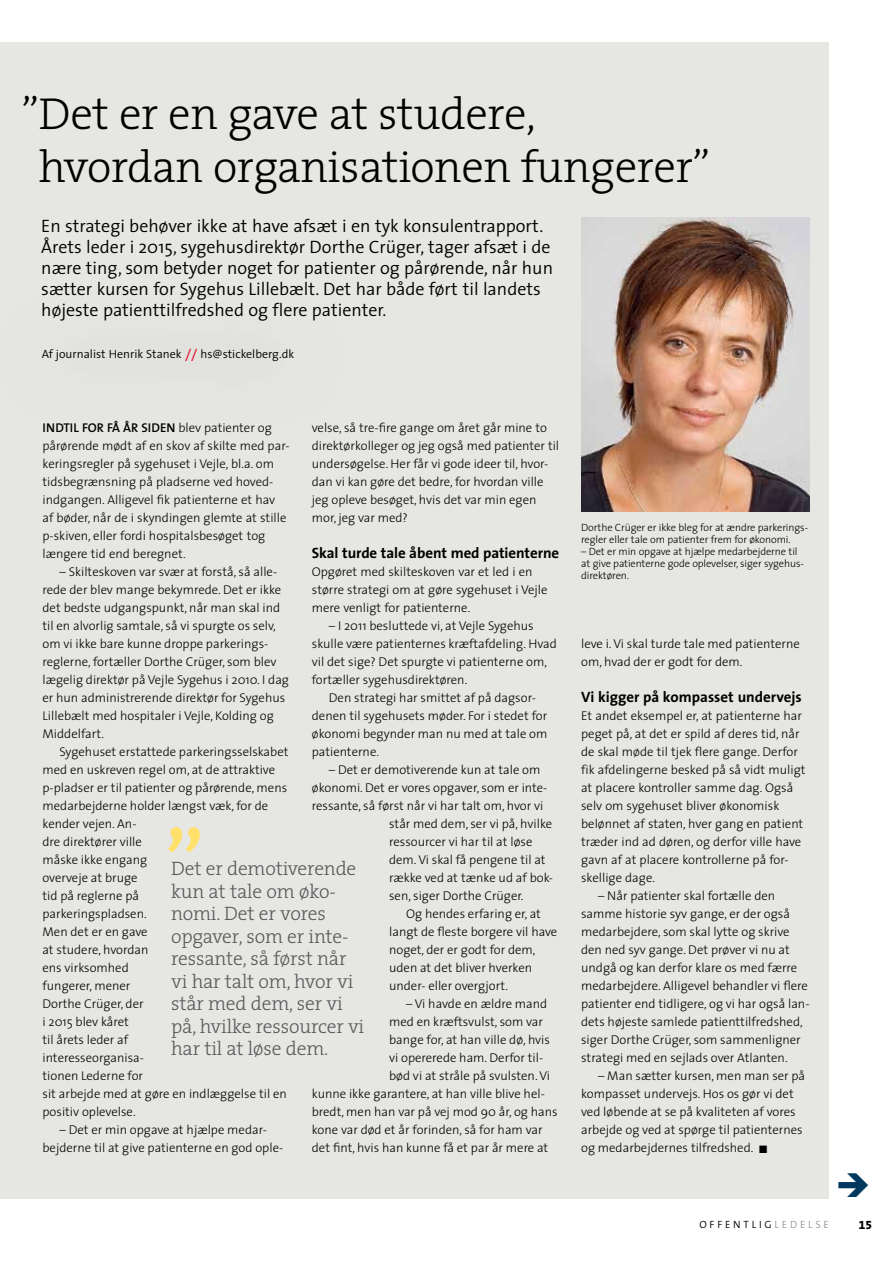
<style>
.page{position:relative;width:893px;height:1263px;background:#fff}
.page>*{position:absolute;margin:0;border:0;box-sizing:border-box;transform-origin:0 0}
.t1{font:300 45px/52.5px "The Serif";letter-spacing:-.01em;color:#000}
.t2{font:300 19.5px/22.5px "The Serif";letter-spacing:-.01em;color:#58595b}
.t3{font:300 18px/21px "The Sans";color:#000}
.t4{font:700 15px "The Sans";letter-spacing:-.005em;color:#000}
.t5{font:300 12.75px/18px "The Sans";color:#000}
.t6{font:300 12px "The Sans";color:#000}
.t7{font:12px "The Sans Extra Bold Expert";color:#000}
.t8{font:300 10.5px/12px "The Sans";letter-spacing:-.01em;color:#000}
.t9{font:300 10.5px "The Sans";letter-spacing:.27em;color:#000}
.s1{font-size:18px;color:#e71939}
.s2{font-weight:600}
.s3{color:#939598}
</style>
<div class="page">
<div style="left:0;top:43px;width:829px;height:1156px;background:#e6e6e3"></div>
<img style="left:581px;top:217px;width:229px;height:294px">
<svg style="left:168px;top:827px;width:32px;height:25px"></svg>
<h1 class="t1" style="left:39px;top:86px;width:673px;text-indent:-17px">”Det er en gave at studere, hvordan organisationen fungerer”</h1>
<p class="t3" style="left:41px;top:215px;width:513px">En strategi behøver ikke at have afsæt i en tyk konsulentrapport.<br>Årets leder i 2015, sygehusdirektør Dorthe Crüger, tager afsæt i de nære ting, som betyder noget for patienter og pårørende, når hun sætter kursen for Sygehus Lillebælt. Det har både ført til landets højeste patienttilfredshed og flere patienter.</p>
<p class="t6" style="left:42px;top:344px;width:254px">Af journalist Henrik Stanek <span class="s1">//</span> hs@stickelberg.dk</p>
<p class="t5" style="left:43px;top:418px;width:248px"><span class="s2">INDTIL FOR FÅ ÅR SIDEN</span> blev patienter og pårørende mødt af en skov af skilte med par&shy;keringsregler på sygehuset i Vejle, bl.a. om tidsbegrænsning på pladserne ved hoved&shy;indgangen. Alligevel fik patienterne et hav<br>af bøder, når de i skyndingen glemte at stille p-skiven, eller fordi hospitalsbesøget tog længere tid end beregnet.</p>
<p class="t5" style="left:43px;top:562px;width:248px;text-indent:17px">– Skilteskoven var svær at forstå, så alle&shy;rede der blev mange bekymrede. Det er ikke det bedste udgangspunkt, når man skal ind til en alvorlig samtale, så vi spurgte os selv, om vi ikke bare kunne droppe parkerings&shy;reglerne, fortæller Dorthe Crüger, som blev lægelig direktør på Vejle Sygehus i 2010. I dag er hun administrerende direktør for Sygehus Lillebælt med hospitaler i Vejle, Kolding og Middelfart.</p>
<p class="t5" style="left:43px;top:742px;width:247px;text-indent:17px">Sygehuset erstattede parkeringsselskabet med en uskreven regel om, at de attraktive p-pladser er til patienter og pårørende, mens medarbejderne holder længst væk, for de kender vejen. An-<br>dre direktører ville<br>måske ikke engang<br>overveje at bruge<br>tid på reglerne på<br>parkeringspladsen.<br>Men det er en gave<br>at studere, hvordan<br>ens virksomhed<br>fungerer, mener<br>Dorthe Crüger, der<br>i 2015 blev kåret<br>til årets leder af<br>interesseorganisa-<br>tionen Lederne for<br>sit arbejde med at gøre en indlæggelse til en positiv oplevelse.</p>
<p class="t5" style="left:43px;top:1120px;width:242px;text-align:center">– Det er min opgave at hjælpe medar&shy;bejderne til at give patienterne en god ople-</p>
<p class="t5" style="left:312px;top:418px;width:249px">velse, så tre-fire gange om året går mine to direktørkolleger og jeg også med patienter til undersøgelse. Her får vi gode ideer til, hvor&shy;dan vi kan gøre det bedre, for hvordan ville jeg opleve besøget, hvis det var min egen mor, jeg var med?</p>
<p class="t4" style="left:312px;top:540px;width:249px">Skal turde tale åbent med patienterne</p>
<p class="t5" style="left:312px;top:562px;width:237px">Opgøret med skilteskoven var et led i en større strategi om at gøre sygehuset i Vejle mere venligt for patienterne.</p>
<p class="t5" style="left:329px;top:616px;width:206px">– I 2011 besluttede vi, at Vejle Sygehus</p>
<p class="t5" style="left:312px;top:634px;width:246px">skulle være patienternes kræftafdeling. Hvad</p>
<p class="t5" style="left:312px;top:652px;width:237px">vil det sige? Det spurgte vi patienterne om,</p>
<p class="t5" style="left:312px;top:670px;width:157px">fortæller sygehusdirektøren.</p>
<p class="t5" style="left:329px;top:688px;width:208px">Den strategi har smittet af på dagsor-</p>
<p class="t5" style="left:312px;top:706px;width:237px">denen til sygehusets møder. For i stedet for</p>
<p class="t5" style="left:312px;top:724px;width:237px">økonomi begynder man nu med at tale om</p>
<p class="t5" style="left:312px;top:742px;width:69px">patienterne.</p>
<p class="t5" style="left:329px;top:760px;width:213px">– Det er demotiverende kun at tale om</p>
<p class="t5" style="left:312px;top:778px;width:237px">økonomi. Det er vores opgaver, som er inte-</p>
<p class="t5" style="left:312px;top:796px;width:233px">ressante, så først når vi har talt om, hvor vi</p>
<p class="t5" style="left:389px;top:814px;width:165px">står med dem, ser vi på, hvilke</p>
<p class="t5" style="left:389px;top:832px;width:145px">ressourcer vi har til at løse</p>
<p class="t5" style="left:389px;top:850px;width:158px">dem. Vi skal få pengene til at</p>
<p class="t5" style="left:389px;top:868px;width:165px">række ved at tænke ud af bok-</p>
<p class="t5" style="left:389px;top:886px;width:136px">sen, siger Dorthe Crüger.</p>
<p class="t5" style="left:406px;top:904px;width:136px">Og hendes erfaring er, at</p>
<p class="t5" style="left:389px;top:922px;width:170px">langt de fleste borgere vil have</p>
<p class="t5" style="left:389px;top:940px;width:148px">noget, der er godt for dem,</p>
<p class="t5" style="left:389px;top:958px;width:145px">uden at det bliver hverken</p>
<p class="t5" style="left:389px;top:976px;width:121px">under- eller overgjort.</p>
<p class="t5" style="left:406px;top:994px;width:143px">– Vi havde en ældre mand</p>
<p class="t5" style="left:389px;top:1012px;width:155px">med en kræftsvulst, som var</p>
<p class="t5" style="left:389px;top:1030px;width:162px">bange for, at han ville dø, hvis</p>
<p class="t5" style="left:389px;top:1048px;width:156px">vi opererede ham. Derfor til-</p>
<p class="t5" style="left:389px;top:1066px;width:163px">bød vi at stråle på svulsten. Vi</p>
<p class="t5" style="left:312px;top:1084px;width:234px">kunne ikke garantere, at han ville blive hel-</p>
<p class="t5" style="left:312px;top:1102px;width:247px">bredt, men han var på vej mod 90 år, og hans</p>
<p class="t5" style="left:312px;top:1120px;width:232px">kone var død et år forinden, så for ham var</p>
<p class="t5" style="left:312px;top:1138px;width:238px">det fint, hvis han kunne få et par år mere at</p>
<h2 class="t2" style="left:171px;top:857px;width:195px">Det er demotiverende kun at tale om øko&shy;nomi. Det er vores opgaver, som er inte&shy;ressante, så først når vi har talt om, hvor vi står med dem, ser vi på, hvilke ressourcer vi har til at løse dem.</h2>
<p class="t8" style="left:581px;top:521px;width:228px">Dorthe Crüger er ikke bleg for at ændre parkerings&shy;regler eller tale om patienter frem for økonomi.</p>
<p class="t8" style="left:581px;top:545px;width:224px">– Det er min opgave at hjælpe medarbejderne til at give patienterne gode oplevelser, siger sygehus&shy;direktøren.</p>
<p class="t5" style="left:581px;top:634px;width:220px">leve i. Vi skal turde tale med patienterne om, hvad der er godt for dem.</p>
<p class="t4" style="left:581px;top:684px;width:222px">Vi kigger på kompasset undervejs</p>
<p class="t5" style="left:581px;top:706px;width:226px">Et andet eksempel er, at patienterne har peget på, at det er spild af deres tid, når de skal møde til tjek flere gange. Derfor fik afdelingerne besked på så vidt muligt at placere kontroller samme dag. Også selv om sygehuset bliver økonomisk belønnet af staten, hver gang en patient træder ind ad døren, og derfor ville have gavn af at placere kontrollerne på for&shy;skellige dage.</p>
<p class="t5" style="left:581px;top:886px;width:230px;text-indent:17px">– Når patienter skal fortælle den samme historie syv gange, er der også medarbejdere, som skal lytte og skrive den ned syv gange. Det prøver vi nu at undgå og kan derfor klare os med færre medarbejdere. Alligevel behandler vi flere patienter end tidligere, og vi har også lan&shy;dets højeste samlede patienttilfredshed, siger Dorthe Crüger, som sammenligner strategi med en sejlads over Atlanten.</p>
<p class="t5" style="left:581px;top:1066px;width:226px;text-indent:17px">– Man sætter kursen, men man ser på kompasset undervejs. Hos os gør vi det ved løbende at se på kvaliteten af vores arbejde og ved at spørge til patienternes og medarbejdernes tilfredshed. ■</p>
<p class="t9" style="left:699px;top:1216px;width:131px">OFFENTLIG<span class="s3">LEDELSE</span></p>
<p class="t7" style="left:859px;top:1215px;width:15px">15</p>
</div>
